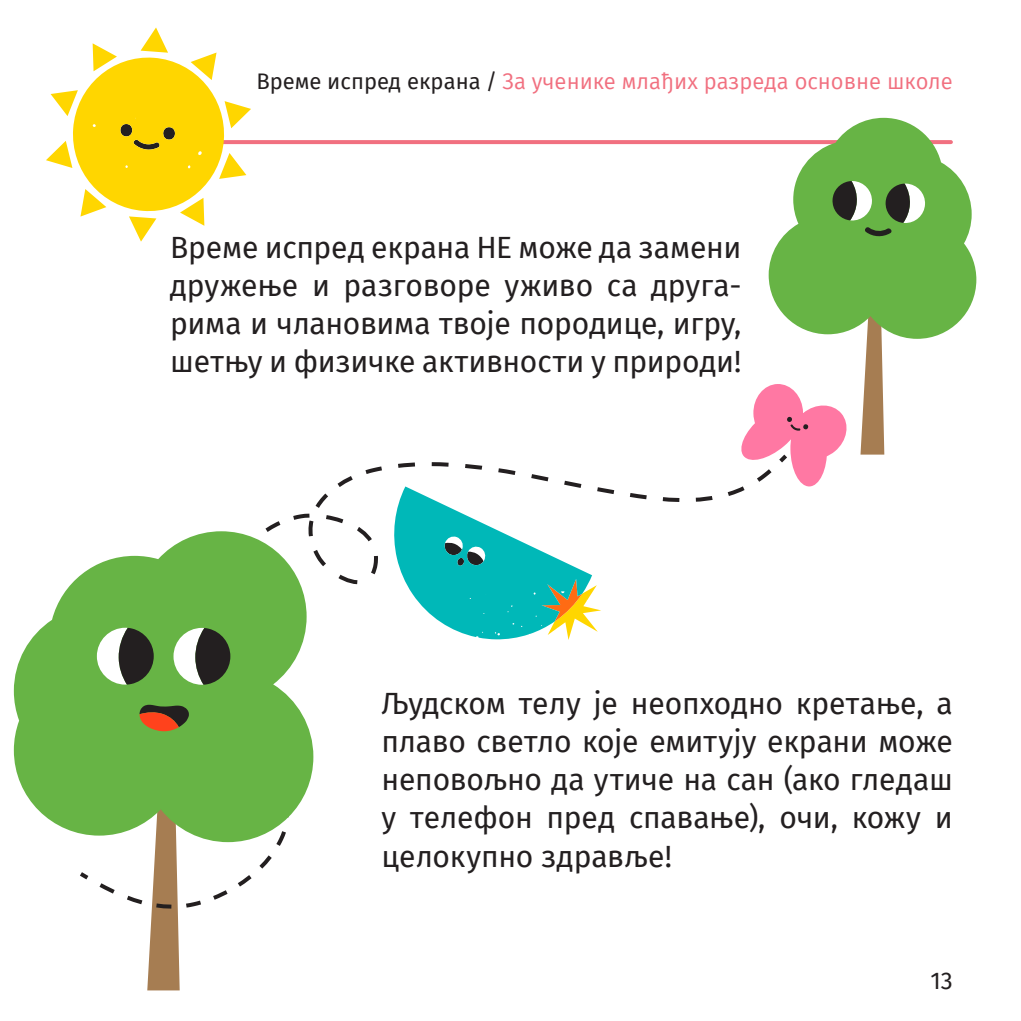
<style>
.page{position:relative;width:1021px;height:1021px;background:#fff}
.page>*{position:absolute;margin:0;border:0;box-sizing:border-box;transform-origin:0 0}
.t1{font:30px/38px "Fira Sans";letter-spacing:-.01em;color:#231f20;text-align:justify}
.t2{font:24px "Fira Sans";color:#231f20}
.t3{font:22px "Fira Sans";color:#f17080}
.s1{color:#231f20}
</style>
<div class="page">
<svg style="left:251px;top:140px;width:517px;height:4px;background:#f17383"></svg>
<svg style="left:860px;top:339px;width:24px;height:115px"></svg>
<svg style="left:768px;top:118px;width:208px;height:221px;fill:#67b445"></svg>
<svg style="left:832px;top:181px;width:93px;height:72px;background:#6d9c58"></svg>
<svg style="left:46px;top:27px;width:205px;height:215px"></svg>
<div style="left:790px;top:412px;width:37px;height:74px;background:#ff78a3;border-radius:50%"></div>
<div style="left:753px;top:383px;width:50px;height:59px;background:#ff78a3;border-radius:50%"></div>
<svg style="left:741px;top:400px;width:106px;height:64px"></svg>
<svg style="left:147px;top:910px;width:33px;height:80px;background:#b08b65"></svg>
<svg style="left:80px;top:450px;width:711px;height:460px"></svg>
<svg style="left:14px;top:531px;width:299px;height:311px;fill:#67b445"></svg>
<svg style="left:97px;top:627px;width:154px;height:119px;background:#6f9d51"></svg>
<p class="t3" style="left:256px;top:65px;width:698px"><span class="s1">Време испред екрана /</span> За ученике млађих разреда основне школе</p>
<p class="t1" style="left:170px;top:228px;width:573px">Време испред екрана НЕ може да замени дружење и разговоре уживо са друга&shy;рима и члановима твоје породице, игру, шетњу и физичке активности у природи!</p>
<p class="t1" style="left:381px;top:684px;width:573px">Људском телу је неопходно кретање, а плаво светло које емитују екрани може неповољно да утиче на сан (ако гледаш у телефон пред спавање), очи, кожу и целокупно здравље!</p>
<p class="t2" style="left:930px;top:962px;width:24px">13</p>
</div>
